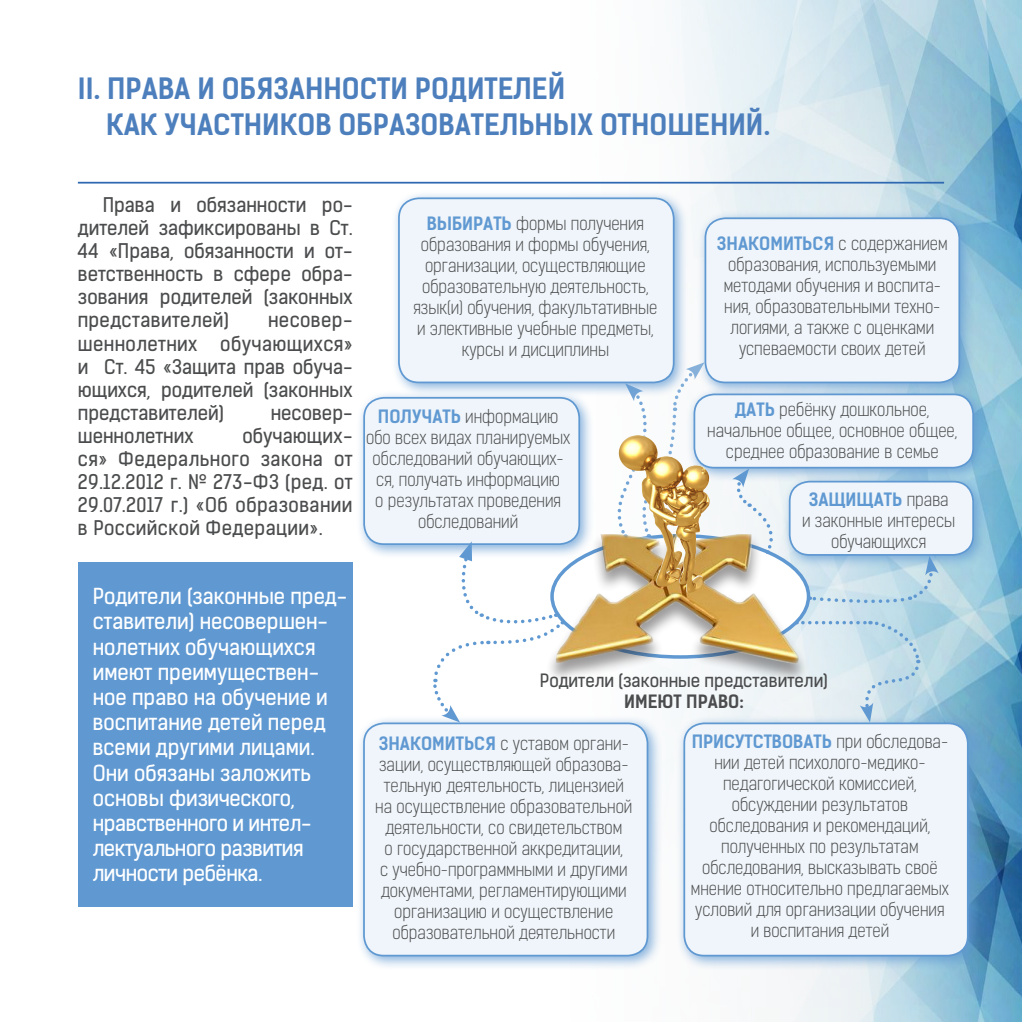
<style>
.page{position:relative;width:1022px;height:1022px;background:#fff}
.page>*{position:absolute;margin:0;border:0;box-sizing:border-box;transform-origin:0 0}
.t1{font:28px/36.4px "Kelson Sans Bold RU";color:#4d7fbd}
.t2{font:21px/25.2px "Kelson Sans Regular RU";color:#fff}
.t3{font:19.25px/23.1px "Kelson Sans Regular RU";color:#4b4c4d;text-align:justify}
.t4{font:17.5px/21px "Kelson Sans Light RU";color:#4b4c4d;text-align:center}
.t5{font:17.5px "Kelson Sans Bold RU";color:#6099d2}
.t6{font:17.5px "Kelson Sans Regular RU";color:#4b4c4d}
.t7{font:17.5px "Kelson Sans Bold RU";color:#4b4c4d}
.s1{font-family:"Kelson Sans Bold RU";color:#6099d2}
.s2{font-family:"Kelson Sans Light RU";color:#4b4c4d}
</style>
<div class="page">
<img style="left:570px;top:0;width:452px;height:1022px">
<div style="left:391px;top:190px;width:297px;height:207px;background:#6099d2;opacity:.75"></div>
<div style="left:399px;top:198px;width:275px;height:184px;background:#eff5fa;border-radius:20px"></div>
<div style="left:398px;top:197px;width:276px;height:186px;border:2px solid #6099d2;border-radius:20px"></div>
<div style="left:698px;top:210px;width:276px;height:188px;background:#6099d2;opacity:.75"></div>
<div style="left:705px;top:218px;width:254px;height:164px;background:#eff5fa;border-radius:20px"></div>
<div style="left:704px;top:217px;width:256px;height:166px;border:2px solid #6099d2;border-radius:20px"></div>
<div style="left:356px;top:390px;width:238px;height:169px;background:#6099d2;opacity:.75"></div>
<div style="left:364px;top:398px;width:215px;height:146px;background:#eff5fa;border-radius:20px"></div>
<div style="left:363px;top:397px;width:217px;height:148px;border:2px solid #6099d2;border-radius:20px"></div>
<div style="left:782px;top:474px;width:206px;height:96px;background:#6099d2;opacity:.75"></div>
<div style="left:790px;top:482px;width:183px;height:73px;background:#eff5fa;border-radius:20px"></div>
<div style="left:789px;top:481px;width:185px;height:75px;border:2px solid #6099d2;border-radius:20px"></div>
<div style="left:686px;top:387px;width:302px;height:96px;background:#6099d2;opacity:.75"></div>
<div style="left:694px;top:394px;width:279px;height:74px;background:#eff5fa;border-radius:20px"></div>
<div style="left:693px;top:393px;width:281px;height:76px;border:2px solid #6099d2;border-radius:20px"></div>
<div style="left:356px;top:715px;width:306px;height:256px;background:#6099d2;opacity:.75"></div>
<div style="left:364px;top:723px;width:283px;height:233px;background:#eff5fa;border-radius:20px"></div>
<div style="left:363px;top:722px;width:285px;height:234px;border:2px solid #6099d2;border-radius:20px"></div>
<div style="left:676px;top:715px;width:307px;height:256px;background:#6099d2;opacity:.75"></div>
<div style="left:684px;top:723px;width:284px;height:233px;background:#eff5fa;border-radius:20px"></div>
<div style="left:683px;top:722px;width:286px;height:234px;border:2px solid #6099d2;border-radius:20px"></div>
<hr style="left:78px;top:182px;width:866px;height:2px;background:#2d68b1">
<div style="left:78px;top:562px;width:275px;height:345px;background:#6099d2"></div>
<div style="left:546px;top:533px;width:263px;height:151px;background:#231f20;opacity:.45"></div>
<img style="left:556px;top:534px;width:245px;height:130px">
<svg style="left:431px;top:541px;width:133px;height:181px"></svg>
<svg style="left:732px;top:469px;width:43px;height:85px"></svg>
<svg style="left:809px;top:556px;width:130px;height:47px"></svg>
<svg style="left:803px;top:619px;width:118px;height:103px"></svg>
<img style="left:619px;top:435px;width:26px;height:36px">
<h1 class="t1" style="left:106px;top:70px;width:666px;text-indent:-28px">II. ПРАВА И ОБЯЗАННОСТИ РОДИТЕЛЕЙ<br>КАК УЧАСТНИКОВ ОБРАЗОВАТЕЛЬНЫХ ОТНОШЕНИЙ.</h1>
<p class="t3" style="left:78px;top:193px;width:276px;text-indent:25px">Права и обязанности ро&shy;дителей зафиксированы в Ст.<br>44 «Права, обязанности и от&shy;ветственность в сфере обра&shy;зования родителей (законных представителей)</p>
<p class="t3" style="left:78px;top:309px;width:276px;text-indent:190px">несовер&shy;шеннолетних обучающихся» и Ст. 45 «Защита прав обуча&shy;ющихся, родителей (законных представителей)</p>
<p class="t3" style="left:271px;top:401px;width:83px">несовер-</p>
<p class="t3" style="left:78px;top:424px;width:276px;text-indent:164px">обучающих&shy;ся» Федерального закона от 29.12.2012 г. № 273-ФЗ (ред. от 29.07.2017 г.) «Об образовании в Российской Федерации».</p>
<p class="t3" style="left:78px;top:424px;width:117px">шеннолетних</p>
<p class="t2" style="left:93px;top:584px;width:256px">Родители (законные пред&shy;ставители) несовершен&shy;нолетних обучающихся имеют преимуществен&shy;ное право на обучение и воспитание детей перед всеми другими лицами.<br>Они обязаны заложить основы физического, нравственного и интел&shy;лектуального развития личности ребёнка.</p>
<p class="t4" style="left:413px;top:213px;width:245px"><span class="s1">ВЫБИРАТЬ</span> формы получения образования и формы обучения, организации, осуществляющие образовательную деятельность, язык(и) обучения, факультативные и элективные учебные предметы, курсы и дисциплины</p>
<p class="t4" style="left:717px;top:233px;width:232px"><span class="s1">ЗНАКОМИТЬСЯ</span> с содержанием образования, используемыми методами обучения и воспита&shy;ния, образовательными техно&shy;логиями, а также с оценками успеваемости своих детей</p>
<p class="t4" style="left:366px;top:406px;width:206px"><span class="s1">ПОЛУЧАТЬ</span> информацию обо всех видах планируемых обследований обучающих&shy;ся, получать информацию<br>о результатах проведения обследований</p>
<p class="t4" style="left:707px;top:399px;width:252px"><span class="s1">ДАТЬ</span> ребёнку дошкольное, начальное общее, основное общее, среднее образование в семье</p>
<p class="t5" style="left:809px;top:488px;width:142px">ЗАЩИЩАТЬ <span class="s2">права</span></p>
<p class="t4" style="left:802px;top:510px;width:155px">и законные интересы обучающихся</p>
<p class="t6" style="left:540px;top:669px;width:290px">Родители (законные представители)</p>
<p class="t7" style="left:624px;top:691px;width:121px">ИМЕЮТ ПРАВО:</p>
<p class="t4" style="left:375px;top:733px;width:259px"><span class="s1">ЗНАКОМИТЬСЯ</span> с уставом органи&shy;зации, осуществляющей образова&shy;тельную деятельность, лицензией на осуществление образовательной деятельности, со свидетельством<br>о государственной аккредитации,<br>с учебно-программными и другими документами, регламентирующими организацию и осуществление образовательной деятельности</p>
<p class="t5" style="left:692px;top:731px;width:258px">ПРИСУТСТВОВАТЬ <span class="s2">при обследова-</span></p>
<p class="t4" style="left:691px;top:752px;width:260px">нии детей психолого-медико&shy;педагогической комиссией, обсуждении результатов обследования и рекомендаций, полученных по результатам обследования, высказывать своё мнение относительно предлагаемых условий для организации обучения и воспитания детей</p>
</div>
